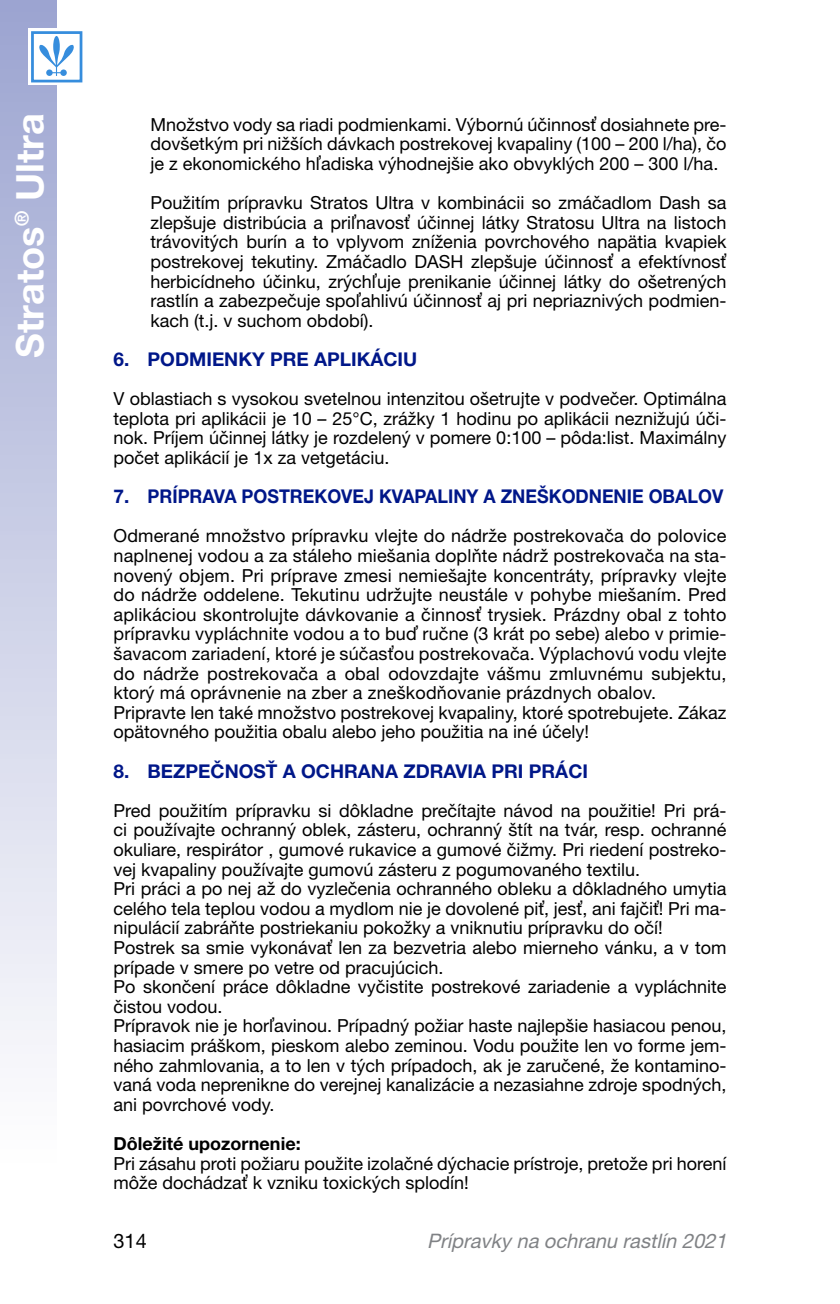
<style>
.page{position:relative;width:840px;height:1304px;background:#fff}
.page>*{position:absolute;margin:0;border:0;box-sizing:border-box;transform-origin:0 0}
.t1{font:700 38px "Helvetica Neue LT Pro";color:#fff}
.t2{font:italic 20px "Helvetica Lucia Neue";color:#808285}
.t3{font:20px "Helvetica Lucia Neue";color:#000}
.t4{font:700 19px "Helvetica Lucia Neue";color:#001789}
.t5{font:18px/19.6px "Helvetica Lucia Neue";color:#000;text-align:justify}
.t6{font:700 18px "Helvetica Lucia Neue";color:#000}
</style>
<div class="page">
<div style="left:0;top:0;width:57px;height:1196px;background:linear-gradient(to bottom,#9ca4d1,#fff)"></div>
<svg style="left:28px;top:29px;width:55px;height:56px"></svg>
<div style="left:32px;top:33px;width:49px;height:48px;background:#fff"></div>
<div style="left:31px;top:31px;width:51px;height:51px;border:3px solid #368ddd"></div>
<svg style="left:39px;top:36px;width:35px;height:40px"></svg>
<h1 class="t1" style="left:6px;top:358px;width:246px;rotate:-90deg">Stratos® Ultra</h1>
<p class="t5" style="left:150px;top:114px;width:577px">Množstvo vody sa riadi podmienkami. Výbornú účinnosť dosiahnete pre&shy;dovšetkým pri nižších dávkach postrekovej kvapaliny (100 – 200 l/ha), čo je z ekonomického hľadiska výhodnejšie ako obvyklých 200 – 300 l/ha.</p>
<p class="t5" style="left:150px;top:193px;width:577px">Použitím prípravku Stratos Ultra v kombinácii so zmáčadlom Dash sa zlepšuje distribúcia a priľnavosť účinnej látky Stratosu Ultra na listoch trávovitých burín a to vplyvom zníženia povrchového napätia kvapiek postrekovej tekutiny. Zmáčadlo DASH zlepšuje účinnosť a efektívnosť herbicídneho účinku, zrýchľuje prenikanie účinnej látky do ošetrených rastlín a zabezpečuje spoľahlivú účinnosť aj pri nepriaznivých podmien&shy;kach (t.j. v suchom období).</p>
<p class="t4" style="left:113px;top:347px;width:305px">6. PODMIENKY PRE APLIKÁCIU</p>
<p class="t5" style="left:113px;top:389px;width:614px">V oblastiach s vysokou svetelnou intenzitou ošetrujte v podvečer. Optimálna teplota pri aplikácii je 10 – 25°C, zrážky 1 hodinu po aplikácii neznižujú úči&shy;nok. Príjem účinnej látky je rozdelený v pomere 0:100 – pôda:list. Maximálny počet aplikácií je 1x za vetgetáciu.</p>
<p class="t4" style="left:113px;top:485px;width:611px">7. PRÍPRAVA POSTREKOVEJ KVAPALINY A ZNEŠKODNENIE OBALOV</p>
<p class="t5" style="left:113px;top:526px;width:614px;text-align:left">Odmerané množstvo prípravku vlejte do nádrže postrekovača do polovice naplnenej vodou a za stáleho miešania doplňte nádrž postrekovača na sta&shy;novený objem. Pri príprave zmesi nemiešajte koncentráty, prípravky vlejte do nádrže oddelene. Tekutinu udržujte neustále v pohybe miešaním. Pred aplikáciou skontrolujte dávkovanie a činnosť trysiek. Prázdny obal z tohto prípravku vypláchnite vodou a to buď ručne (3 krát po sebe) alebo v primie&shy;šavacom zariadení, ktoré je súčasťou postrekovača. Výplachovú vodu vlejte do nádrže postrekovača a obal odovzdajte vášmu zmluvnému subjektu, ktorý má oprávnenie na zber a zneškodňovanie prázdnych obalov.<br>Pripravte len také množstvo postrekovej kvapaliny, ktoré spotrebujete. Zákaz opätovného použitia obalu alebo jeho použitia na iné účely!</p>
<p class="t4" style="left:113px;top:759px;width:475px">8. BEZPEČNOSŤ A OCHRANA ZDRAVIA PRI PRÁCI</p>
<p class="t5" style="left:113px;top:800px;width:614px;text-align:left">Pred použitím prípravku si dôkladne prečítajte návod na použitie! Pri prá&shy;ci používajte ochranný oblek, zásteru, ochranný štít na tvár, resp. ochranné okuliare, respirátor , gumové rukavice a gumové čižmy. Pri riedení postreko&shy;vej kvapaliny používajte gumovú zásteru z pogumovaného textilu.<br>Pri práci a po nej až do vyzlečenia ochranného obleku a dôkladného umytia celého tela teplou vodou a mydlom nie je dovolené piť, jesť, ani fajčiť! Pri ma&shy;nipulácií zabráňte postriekaniu pokožky a vniknutiu prípravku do očí!<br>Postrek sa smie vykonávať len za bezvetria alebo mierneho vánku, a v tom prípade v smere po vetre od pracujúcich.<br>Po skončení práce dôkladne vyčistite postrekové zariadenie a vypláchnite čistou vodou.<br>Prípravok nie je horľavinou. Prípadný požiar haste najlepšie hasiacou penou, hasiacim práškom, pieskom alebo zeminou. Vodu použite len vo forme jem&shy;ného zahmlovania, a to len v tých prípadoch, ak je zaručené, že kontamino&shy;vaná voda neprenikne do verejnej kanalizácie a nezasiahne zdroje spodných, ani povrchové vody.</p>
<p class="t6" style="left:113px;top:1132px;width:188px">Dôležité upozornenie:</p>
<p class="t5" style="left:113px;top:1153px;width:614px">Pri zásahu proti požiaru použite izolačné dýchacie prístroje, pretože pri horení môže dochádzať k vzniku toxických splodín!</p>
<p class="t3" style="left:113px;top:1229px;width:35px">314</p>
<p class="t2" style="left:427px;top:1229px;width:306px">Prípravky na ochranu rastlín 2021</p>
</div>
